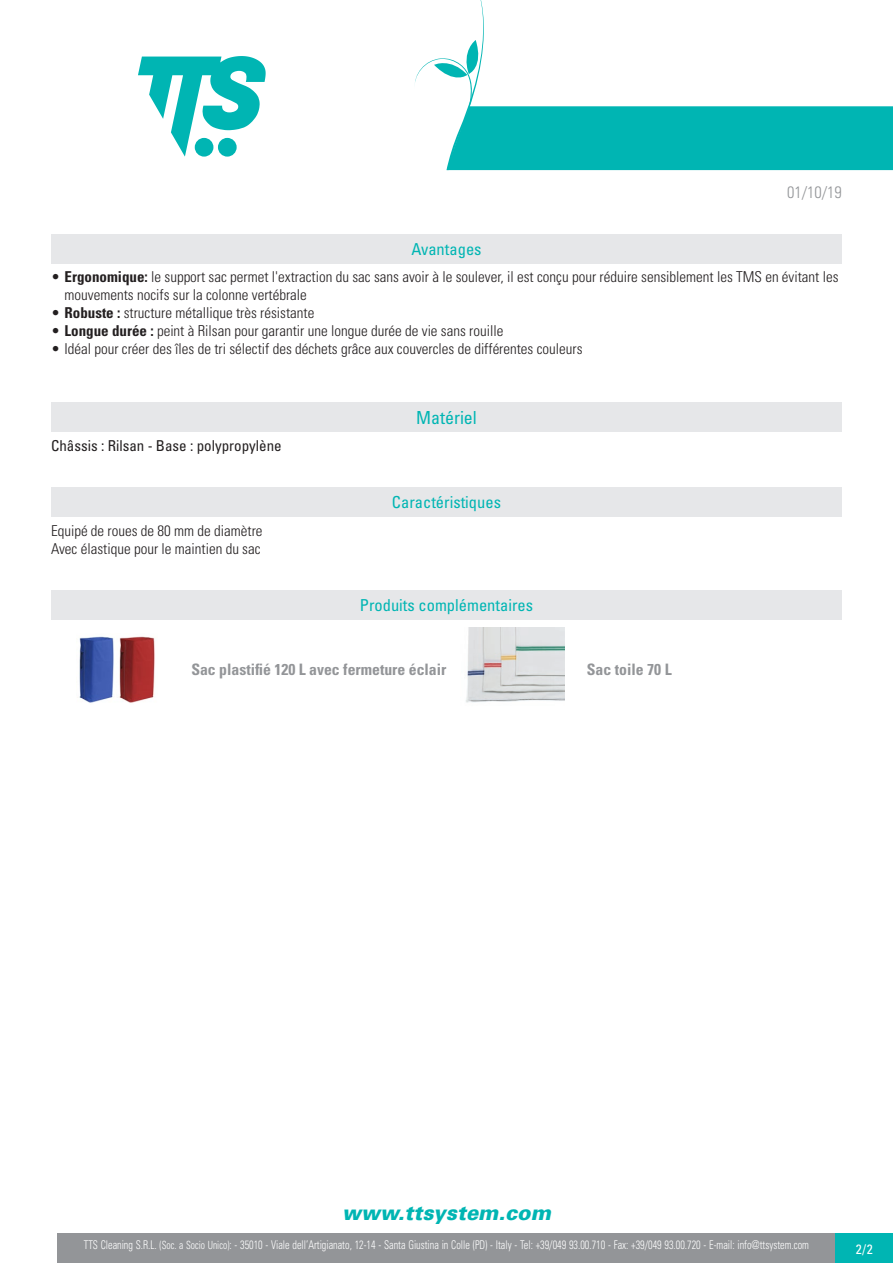
<style>
.page{position:relative;width:893px;height:1263px;background:#fff}
.page>*{position:absolute;margin:0;border:0;box-sizing:border-box;transform-origin:0 0}
.t1{font:italic 900 20.85px "Univers";color:#00b5b3;scale:.96 1}
.Titolo16{font:condensed 18px "Univers LT Std";color:#00b5b3}
.Titolo4{font:condensed 16.5px "Univers";color:#00b5b3}
.Titolo10{font:condensed 16.5px "Univers LT Std";color:#00b5b3}
.Titolo8{font:condensed 16.5px "Univers LT Std";color:#00b5b3}
.t2{font:300 condensed 16.5px "Univers";color:#939598}
.Nome{font:700 condensed 15.75px "Univers";color:#939598}
.CaratteristicheTecni{font:300 condensed 15px/18px "Univers LT Std";color:#231f20}
.Materiale{font:condensed 15px "Univers LT Std";color:#231f20}
.t3{font:condensed 13.5px "Univers";color:#fff}
.t4{font:300 condensed 12px "Univers";color:#fff;scale:.85 1}
.s1{font-weight:700}
.s2{font-size:11.25px}
</style>
<div class="page">
<svg style="left:138px;top:56px;width:128px;height:101px"></svg>
<div style="left:57px;top:1233px;width:779px;height:30px;background:#939598"></div>
<div style="left:836px;top:1233px;width:57px;height:30px;background:#00b5b3"></div>
<svg style="left:415px;top:0;width:478px;height:170px"></svg>
<div style="left:51px;top:234px;width:791px;height:29px;background:#e6e7e9"></div>
<div style="left:51px;top:403px;width:791px;height:29px;background:#e6e7e9"></div>
<div style="left:51px;top:488px;width:791px;height:29px;background:#e6e7e9"></div>
<div style="left:51px;top:590px;width:791px;height:29px;background:#e6e7e9"></div>
<img style="left:79px;top:636px;width:76px;height:67px">
<img style="left:466px;top:628px;width:99px;height:75px">
<p class="t2" style="left:787px;top:182px;width:56px">01/10/19</p>
<p class="Titolo8" style="left:411px;top:238px;width:72px">Avantages</p>
<p class="CaratteristicheTecni" style="left:65px;top:268px;width:776px;text-indent:-14px">• <span class="s1">Ergonomique:</span> le support sac permet l'extraction du sac sans avoir à le soulever, il est conçu pour réduire sensiblement les TMS en évitant les mouvements nocifs sur la colonne vertébrale</p>
<p class="CaratteristicheTecni" style="left:51px;top:304px;width:265px">• <span class="s1">Robuste :</span> structure métallique très résistante</p>
<p class="CaratteristicheTecni" style="left:51px;top:322px;width:454px">• <span class="s1">Longue durée :</span> peint à Rilsan pour garantir une longue durée de vie sans rouille</p>
<p class="CaratteristicheTecni" style="left:51px;top:340px;width:533px">• Idéal pour créer des îles de tri sélectif des déchets grâce aux couvercles de différentes couleurs</p>
<p class="Materiale" style="left:51px;top:436px;width:232px">Châssis : Rilsan - Base : polypropylène</p>
<p class="CaratteristicheTecni" style="left:51px;top:521px;width:213px">Equipé de roues de 80 mm de diamètre</p>
<p class="CaratteristicheTecni" style="left:51px;top:539px;width:211px">Avec élastique pour le maintien du sac</p>
<p class="Titolo16" style="left:416px;top:406px;width:62px">Matériel</p>
<p class="Titolo10" style="left:392px;top:492px;width:111px">Caractéristiques</p>
<p class="Titolo4" style="left:360px;top:595px;width:175px">Produits complémentaires</p>
<p class="Nome" style="left:191px;top:660px;width:257px">Sac plastifié 120 L avec fermeture éclair</p>
<p class="Nome" style="left:587px;top:660px;width:86px">Sac toile 70 L</p>
<h1 class="t1" style="left:342px;top:1200px;width:219px">www.ttsystem.com</h1>
<p class="t4" style="left:84px;top:1238px;width:855px">TTS Cleaning S.R.L. <span class="s2">(Soc. a Socio Unico)</span>: - 35010 - Viale dell’Artigianato, 12-14 - Santa Giustina in Colle (PD) - Italy - Tel: +39/049 93.00.710 - Fax: +39/049 93.00.720 - E-mail: info@ttsystem.com</p>
<p class="t3" style="left:856px;top:1240px;width:19px">2/2</p>
</div>
